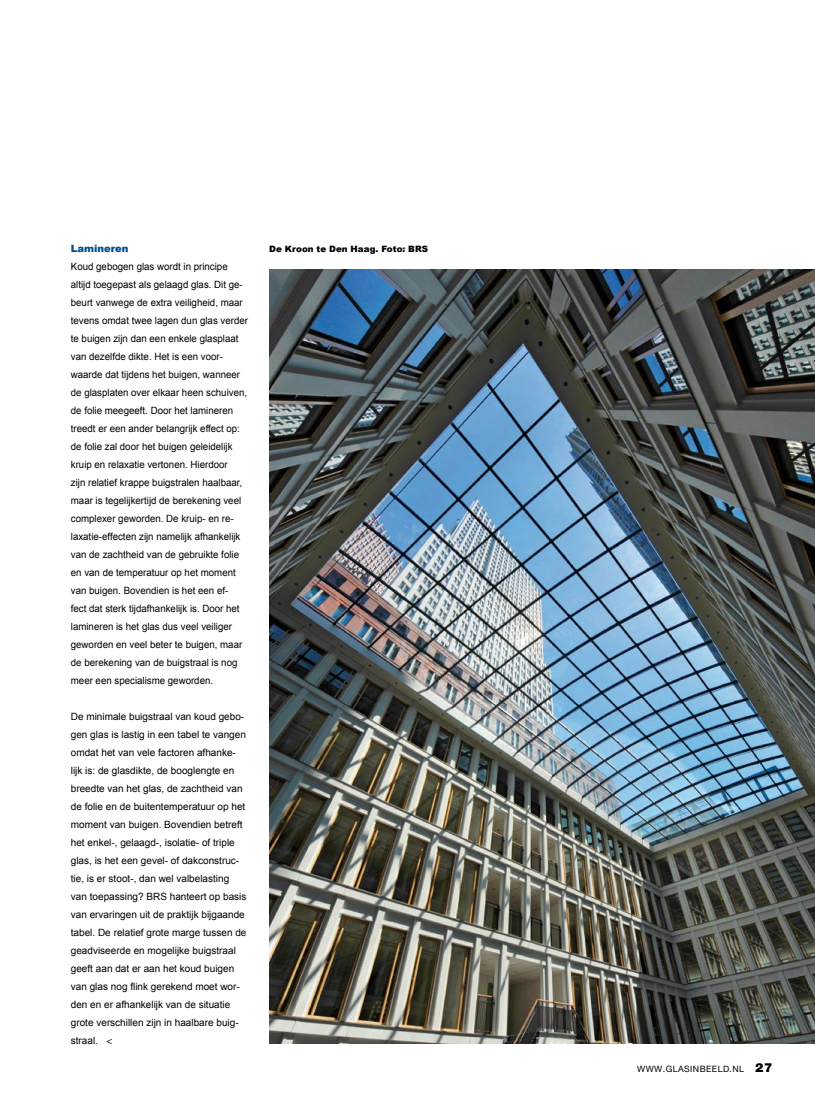
<style>
.page{position:relative;width:815px;height:1099px;background:#fff}
.page>*{position:absolute;margin:0;border:0;box-sizing:border-box;transform-origin:0 0}
.t1{font:10px/18px "Arial";color:#000}
.t2{font:900 10px "Arial";color:#004c90}
.t3{font:900 8.75px "Arial";color:#000}
.t4{font:8.75px "Helvetica Neue";letter-spacing:.05em;color:#000}
.s1{font-family:"Helvetica Neue"}
.s2{font-weight:900;font-size:12.5px}
</style>
<div class="page">
<img style="left:269px;top:269px;width:546px;height:774px">
<p class="t2" style="left:71px;top:242px;width:59px">Lamineren</p>
<p class="t1" style="left:71px;top:257px;width:179px">Koud gebogen glas wordt in principe altijd toegepast als gelaagd glas. Dit ge&shy;beurt vanwege de extra veiligheid, maar tevens omdat twee lagen dun glas verder te buigen zijn dan een enkele glasplaat van dezelfde dikte. Het is een voor&shy;waarde dat tijdens het buigen, wanneer de glasplaten over elkaar heen schuiven, de folie meegeeft. Door het lamineren treedt er een ander belangrijk effect op: de folie zal door het buigen geleidelijk kruip en relaxatie vertonen. Hierdoor<br>zijn relatief krappe buigstralen haalbaar, maar is tegelijkertijd de berekening veel complexer geworden. De kruip- en re&shy;laxatie-effecten zijn namelijk afhankelijk van de zachtheid van de gebruikte folie en van de temperatuur op het moment van buigen. Bovendien is het een ef-<br>fect dat sterk tijdafhankelijk is. Door het lamineren is het glas dus veel veiliger geworden en veel beter te buigen, maar de berekening van de buigstraal is nog meer een specialisme geworden.</p>
<p class="t1" style="left:71px;top:707px;width:177px">De minimale buigstraal van koud gebo&shy;gen glas is lastig in een tabel te vangen omdat het van vele factoren afhanke&shy;lijk is: de glasdikte, de booglengte en breedte van het glas, de zachtheid van de folie en de buitentemperatuur op het moment van buigen. Bovendien betreft het enkel-, gelaagd-, isolatie- of triple glas, is het een gevel- of dakconstruc&shy;tie, is er stoot-, dan wel valbelasting van toepassing? BRS hanteert op basis van ervaringen uit de praktijk bijgaande tabel. De relatief grote marge tussen de geadviseerde en mogelijke buigstraal geeft aan dat er aan het koud buigen van glas nog flink gerekend moet wor&shy;den en er afhankelijk van de situatie grote verschillen zijn in haalbare buig&shy;straal. <span class="s1">&lt;</span></p>
<p class="t3" style="left:269px;top:243px;width:160px">De Kroon te Den Haag. Foto: BRS</p>
<p class="t4" style="left:637px;top:1063px;width:137px">WWW.GLASINBEELD.NL <span class="s2">27</span></p>
</div>
